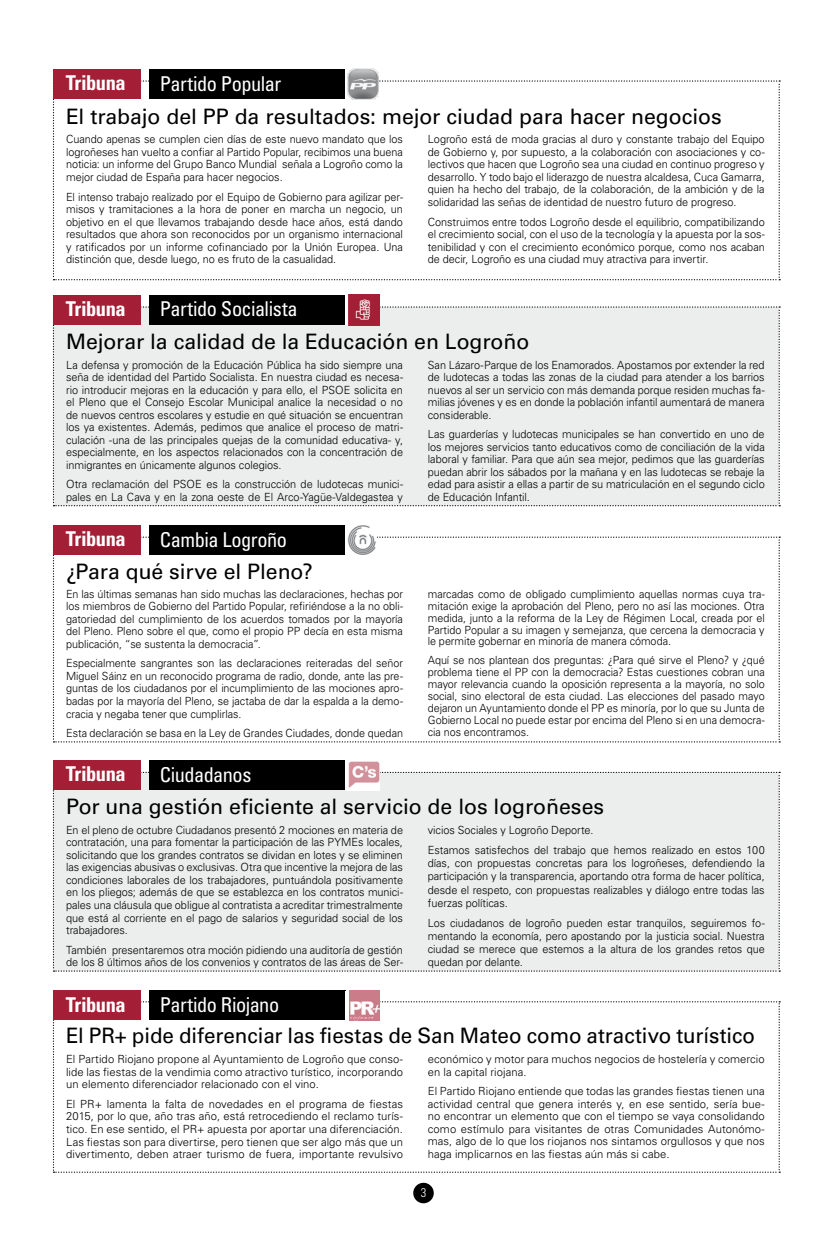
<style>
.page{position:relative;width:833px;height:1241px;background:#fff}
.page>*{position:absolute;margin:0;border:0;box-sizing:border-box;transform-origin:0 0}
.t1{font:21.25px "Univers LT Std";letter-spacing:-.005em;color:#000}
.t2{font:condensed 20.38px "Univers LT Std";letter-spacing:-.025em;color:#fff}
.t3{font:700 condensed 20.38px "Univers LT Std";letter-spacing:-.025em;color:#fff}
.t4{font:300 condensed 12.5px "Univers LT Std";color:#fff}
.t5{font:300 11.25px/12.5px "Univers LT Std";letter-spacing:-.005em;color:#000;text-align:justify}
.t6{font:300 11.25px/11.9px "Univers LT Std";letter-spacing:-.005em;color:#000;text-align:justify;scale:.96 1}
</style>
<div class="page">
<svg style="left:53px;top:80px;width:727px;height:200px"></svg>
<svg style="left:53px;top:536px;width:727px;height:206px"></svg>
<div style="left:53px;top:525px;width:87px;height:30px;background:#a41f35"></div>
<div style="left:149px;top:525px;width:196px;height:30px;background:#000"></div>
<div style="left:345px;top:525px;width:31px;height:30px;background:#fff"></div>
<img style="left:348px;top:525px;width:28px;height:30px">
<div style="left:53px;top:69px;width:87px;height:30px;background:#a41f35"></div>
<div style="left:149px;top:69px;width:196px;height:30px;background:#000"></div>
<svg style="left:345px;top:73px;width:3px;height:26px"></svg>
<img style="left:348px;top:68px;width:30px;height:31px">
<div style="left:53px;top:306px;width:727px;height:200px;background:#eceded"></div>
<div style="left:53px;top:295px;width:87px;height:30px;background:#a41f35"></div>
<div style="left:149px;top:295px;width:196px;height:30px;background:#000"></div>
<svg style="left:345px;top:294px;width:4px;height:31px"></svg>
<img style="left:349px;top:294px;width:31px;height:31px">
<div style="left:53px;top:771px;width:727px;height:200px;background:#eceded"></div>
<div style="left:53px;top:760px;width:87px;height:30px;background:#a41f35"></div>
<div style="left:149px;top:760px;width:196px;height:30px;background:#000"></div>
<img style="left:346px;top:761px;width:33px;height:29px">
<svg style="left:53px;top:1001px;width:727px;height:171px"></svg>
<div style="left:53px;top:990px;width:87px;height:30px;background:#a41f35"></div>
<div style="left:149px;top:990px;width:196px;height:30px;background:#000"></div>
<svg style="left:345px;top:990px;width:5px;height:30px"></svg>
<img style="left:350px;top:990px;width:30px;height:30px">
<div style="left:413px;top:1182px;width:21px;height:20px;background:#000;border-radius:50%"></div>
<h2 class="t3" style="left:66px;top:70px;width:61px">Tribuna</h2>
<h2 class="t2" style="left:160px;top:70px;width:123px">Partido Popular</h2>
<h1 class="t1" style="left:66px;top:103px;width:657px">El trabajo del PP da resultados: mejor ciudad para hacer negocios</h1>
<p class="t5" style="left:66px;top:133px;width:338px">Cuando apenas se cumplen cien días de este nuevo mandato que los logroñeses han vuelto a confiar al Partido Popular, recibimos una buena noticia: un informe del Grupo Banco Mundial señala a Logroño como la mejor ciudad de España para hacer negocios.</p>
<p class="t5" style="left:66px;top:190px;width:338px">El intenso trabajo realizado por el Equipo de Gobierno para agilizar per&shy;misos y tramitaciones a la hora de poner en marcha un negocio, un objetivo en el que llevamos trabajando desde hace años, está dando resultados que ahora son reconocidos por un organismo internacional y ratificados por un informe cofinanciado por la Unión Europea. Una distinción que, desde luego, no es fruto de la casualidad.</p>
<h2 class="t3" style="left:66px;top:296px;width:61px">Tribuna</h2>
<h2 class="t2" style="left:160px;top:296px;width:139px">Partido Socialista</h2>
<p class="t5" style="left:428px;top:133px;width:338px">Logroño está de moda gracias al duro y constante trabajo del Equipo de Gobierno y, por supuesto, a la colaboración con asociaciones y co&shy;lectivos que hacen que Logroño sea una ciudad en continuo progreso y desarrollo. Y todo bajo el liderazgo de nuestra alcaldesa, Cuca Gamarra, quien ha hecho del trabajo, de la colaboración, de la ambición y de la solidaridad las señas de identidad de nuestro futuro de progreso.</p>
<p class="t5" style="left:428px;top:215px;width:338px">Construimos entre todos Logroño desde el equilibrio, compatibilizando el crecimiento social, con el uso de la tecnología y la apuesta por la sos&shy;tenibilidad y con el crecimiento económico porque, como nos acaban de decir, Logroño es una ciudad muy atractiva para invertir.</p>
<h1 class="t1" style="left:66px;top:328px;width:465px">Mejorar la calidad de la Educación en Logroño</h1>
<p class="t5" style="left:66px;top:358px;width:338px">La defensa y promoción de la Educación Pública ha sido siempre una seña de identidad del Partido Socialista. En nuestra ciudad es necesa&shy;rio introducir mejoras en la educación y para ello, el PSOE solicita en el Pleno que el Consejo Escolar Municipal analice la necesidad o no de nuevos centros escolares y estudie en qué situación se encuentran los ya existentes. Además, pedimos que analice el proceso de matri&shy;culación -una de las principales quejas de la comunidad educativa- y, especialmente, en los aspectos relacionados con la concentración de inmigrantes en únicamente algunos colegios.</p>
<p class="t5" style="left:66px;top:478px;width:338px">Otra reclamación del PSOE es la construcción de ludotecas munici&shy;pales en La Cava y en la zona oeste de El Arco-Yagüe-Valdegastea y</p>
<h2 class="t3" style="left:66px;top:526px;width:61px">Tribuna</h2>
<h2 class="t2" style="left:160px;top:526px;width:129px">Cambia Logroño</h2>
<h1 class="t1" style="left:66px;top:558px;width:248px">¿Para qué sirve el Pleno?</h1>
<p class="t6" style="left:66px;top:587px;width:352px;line-height:12.5px">En las últimas semanas han sido muchas las declaraciones, hechas por los miembros de Gobierno del Partido Popular, refiriéndose a la no obli&shy;gatoriedad del cumplimiento de los acuerdos tomados por la mayoría del Pleno. Pleno sobre el que, como el propio PP decía en esta misma publicación, “se sustenta la democracia”.</p>
<p class="t6" style="left:66px;top:657px;width:352px;line-height:12.5px">Especialmente sangrantes son las declaraciones reiteradas del señor Miguel Sáinz en un reconocido programa de radio, donde, ante las pre&shy;guntas de los ciudadanos por el incumplimiento de las mociones apro&shy;badas por la mayoría del Pleno, se jactaba de dar la espalda a la demo&shy;cracia y negaba tener que cumplirlas.</p>
<p class="t6" style="left:66px;top:727px;width:352px">Esta declaración se basa en la Ley de Grandes Ciudades, donde quedan</p>
<h2 class="t3" style="left:66px;top:761px;width:61px">Tribuna</h2>
<h2 class="t2" style="left:160px;top:761px;width:93px">Ciudadanos</h2>
<p class="t5" style="left:428px;top:358px;width:338px">San Lázaro-Parque de los Enamorados. Apostamos por extender la red de ludotecas a todas las zonas de la ciudad para atender a los barrios nuevos al ser un servicio con más demanda porque residen muchas fa&shy;milias jóvenes y es en donde la población infantil aumentará de manera considerable.</p>
<p class="t5" style="left:428px;top:428px;width:338px">Las guarderías y ludotecas municipales se han convertido en uno de los mejores servicios tanto educativos como de conciliación de la vida laboral y familiar. Para que aún sea mejor, pedimos que las guarderías puedan abrir los sábados por la mañana y en las ludotecas se rebaje la edad para asistir a ellas a partir de su matriculación en el segundo ciclo de Educación Infantil.</p>
<p class="t6" style="left:428px;top:588px;width:352px">marcadas como de obligado cumplimiento aquellas normas cuya tra&shy;mitación exige la aprobación del Pleno, pero no así las mociones. Otra medida, junto a la reforma de la Ley de Régimen Local, creada por el Partido Popular a su imagen y semejanza, que cercena la democracia y le permite gobernar en minoría de manera cómoda.</p>
<p class="t6" style="left:428px;top:654px;width:352px">Aquí se nos plantean dos preguntas: ¿Para qué sirve el Pleno? y ¿qué problema tiene el PP con la democracia? Estas cuestiones cobran una mayor relevancia cuando la oposición representa a la mayoría, no solo social, sino electoral de esta ciudad. Las elecciones del pasado mayo dejaron un Ayuntamiento donde el PP es minoría, por lo que su Junta de Gobierno Local no puede estar por encima del Pleno si en una democra&shy;cia nos encontramos.</p>
<h1 class="t1" style="left:66px;top:793px;width:539px">Por una gestión eficiente al servicio de los logroñeses</h1>
<p class="t5" style="left:66px;top:823px;width:338px">En el pleno de octubre Ciudadanos presentó 2 mociones en materia de contratación, una para fomentar la participación de las PYMEs locales, solicitando que los grandes contratos se dividan en lotes y se eliminen las exigencias abusivas o exclusivas. Otra que incentive la mejora de las condiciones laborales de los trabajadores, puntuándola positivamente en los pliegos; además de que se establezca en los contratos munici&shy;pales una cláusula que obligue al contratista a acreditar trimestralmente que está al corriente en el pago de salarios y seguridad social de los trabajadores.</p>
<p class="t5" style="left:66px;top:943px;width:338px">También presentaremos otra moción pidiendo una auditoría de gestión de los 8 últimos años de los convenios y contratos de las áreas de Ser-</p>
<h2 class="t3" style="left:66px;top:991px;width:61px">Tribuna</h2>
<h2 class="t2" style="left:160px;top:991px;width:121px">Partido Riojano</h2>
<p class="t5" style="left:428px;top:819px;width:338px;line-height:20.2px">vicios Sociales y Logroño Deporte.<br>Estamos satisfechos del trabajo que hemos realizado en estos 100</p>
<p class="t5" style="left:428px;top:856px;width:338px;line-height:13.1px">días, con propuestas concretas para los logroñeses, defendiendo la participación y la transparencia, aportando otra forma de hacer política, desde el respeto, con propuestas realizables y diálogo entre todas las fuerzas políticas.</p>
<p class="t5" style="left:428px;top:916px;width:338px;line-height:13.1px">Los ciudadanos de logroño pueden estar tranquilos, seguiremos fo&shy;mentando la economía, pero apostando por la justicia social. Nuestra ciudad se merece que estemos a la altura de los grandes retos que quedan por delante.</p>
<h1 class="t1" style="left:66px;top:1023px;width:690px">El PR+ pide diferenciar las fiestas de San Mateo como atractivo turístico</h1>
<p class="t5" style="left:66px;top:1052px;width:338px">El Partido Riojano propone al Ayuntamiento de Logroño que conso&shy;lide las fiestas de la vendimia como atractivo turístico, incorporando un elemento diferenciador relacionado con el vino.</p>
<p class="t5" style="left:66px;top:1097px;width:338px">El PR+ lamenta la falta de novedades en el programa de fiestas 2015, por lo que, año tras año, está retrocediendo el reclamo turís&shy;tico. En ese sentido, el PR+ apuesta por aportar una diferenciación.<br>Las fiestas son para divertirse, pero tienen que ser algo más que un divertimento, deben atraer turismo de fuera, importante revulsivo</p>
<p class="t5" style="left:428px;top:1052px;width:338px">económico y motor para muchos negocios de hostelería y comercio en la capital riojana.</p>
<p class="t5" style="left:428px;top:1084px;width:338px">El Partido Riojano entiende que todas las grandes fiestas tienen una actividad central que genera interés y, en ese sentido, sería bue&shy;no encontrar un elemento que con el tiempo se vaya consolidando como estímulo para visitantes de otras Comunidades Autonómo&shy;mas, algo de lo que los riojanos nos sintamos orgullosos y que nos haga implicarnos en las fiestas aún más si cabe.</p>
<p class="t4" style="left:421px;top:1184px;width:7px">3</p>
</div>
